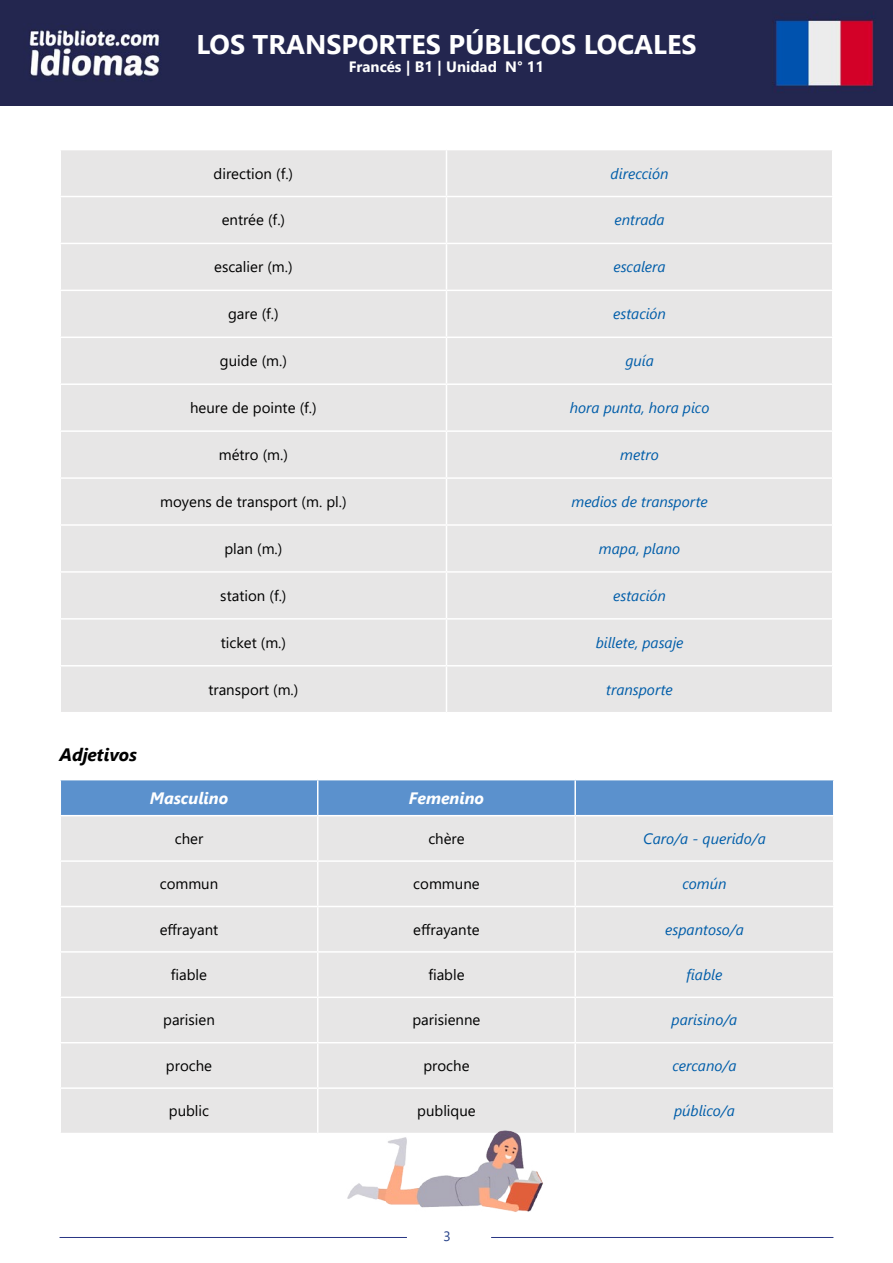
<style>
.page{position:relative;width:893px;height:1263px;background:#fff}
.page>*{position:absolute;margin:0;border:0;box-sizing:border-box;transform-origin:0 0}
.t1{font:700 27px "Segoe UI";color:#fff}
.t2{font:italic 700 18px "Segoe UI";color:#000}
.t3{font:italic 700 16.5px "Segoe UI";color:#fff}
.t4{font:15px "Segoe UI";color:#000}
.t5{font:italic 15px "Segoe UI";color:#005da9}
.t6{font:700 15px "Segoe UI";color:#fff}
.t7{font:13.5px "Segoe UI";color:#203c85}
</style>
<div class="page">
<img style="left:0;top:0;width:893px;height:105px">
<hr style="left:60px;top:1237px;width:347px;height:1px;background:#283583">
<hr style="left:491px;top:1237px;width:342px;height:1px;background:#283583">
<div style="left:61px;top:150px;width:771px;height:562px;background:#e7e6e6"></div>
<hr style="left:446px;top:150px;width:1px;height:46px;background:#fff">
<hr style="left:60px;top:196px;width:386px;height:1px;background:#fff">
<hr style="left:446px;top:196px;width:387px;height:1px;background:#fff">
<hr style="left:446px;top:197px;width:1px;height:46px;background:#fff">
<hr style="left:60px;top:243px;width:386px;height:1px;background:#fff">
<hr style="left:446px;top:243px;width:387px;height:1px;background:#fff">
<hr style="left:446px;top:244px;width:1px;height:46px;background:#fff">
<hr style="left:60px;top:290px;width:386px;height:1px;background:#fff">
<hr style="left:446px;top:290px;width:387px;height:1px;background:#fff">
<hr style="left:446px;top:291px;width:1px;height:46px;background:#fff">
<hr style="left:60px;top:337px;width:386px;height:1px;background:#fff">
<hr style="left:446px;top:337px;width:387px;height:1px;background:#fff">
<hr style="left:446px;top:338px;width:1px;height:45px;background:#fff">
<hr style="left:60px;top:383px;width:386px;height:2px;background:#fff">
<hr style="left:446px;top:383px;width:387px;height:2px;background:#fff">
<hr style="left:446px;top:385px;width:1px;height:45px;background:#fff">
<hr style="left:60px;top:430px;width:386px;height:2px;background:#fff">
<hr style="left:446px;top:430px;width:387px;height:2px;background:#fff">
<hr style="left:446px;top:432px;width:1px;height:45px;background:#fff">
<hr style="left:60px;top:477px;width:386px;height:2px;background:#fff">
<hr style="left:446px;top:477px;width:387px;height:2px;background:#fff">
<hr style="left:446px;top:479px;width:1px;height:45px;background:#fff">
<hr style="left:60px;top:524px;width:386px;height:2px;background:#fff">
<hr style="left:446px;top:524px;width:387px;height:2px;background:#fff">
<hr style="left:446px;top:526px;width:1px;height:45px;background:#fff">
<hr style="left:60px;top:571px;width:386px;height:2px;background:#fff">
<hr style="left:446px;top:571px;width:387px;height:2px;background:#fff">
<hr style="left:446px;top:573px;width:1px;height:45px;background:#fff">
<hr style="left:60px;top:618px;width:386px;height:2px;background:#fff">
<hr style="left:446px;top:618px;width:387px;height:2px;background:#fff">
<hr style="left:446px;top:620px;width:1px;height:45px;background:#fff">
<hr style="left:60px;top:665px;width:386px;height:1px;background:#fff">
<hr style="left:446px;top:665px;width:387px;height:1px;background:#fff">
<hr style="left:446px;top:666px;width:1px;height:46px;background:#fff">
<div style="left:61px;top:780px;width:772px;height:35px;background:#5b91cd"></div>
<div style="left:61px;top:816px;width:772px;height:317px;background:#e7e6e6"></div>
<hr style="left:317px;top:780px;width:1px;height:35px;background:#fff">
<hr style="left:574px;top:780px;width:2px;height:35px;background:#fff">
<hr style="left:317px;top:816px;width:1px;height:44px;background:#fff">
<hr style="left:574px;top:816px;width:2px;height:44px;background:#fff">
<hr style="left:60px;top:860px;width:258px;height:2px;background:#fff">
<hr style="left:318px;top:860px;width:257px;height:2px;background:#fff">
<hr style="left:317px;top:862px;width:1px;height:44px;background:#fff">
<hr style="left:575px;top:860px;width:259px;height:2px;background:#fff">
<hr style="left:574px;top:862px;width:2px;height:44px;background:#fff">
<hr style="left:60px;top:906px;width:258px;height:1px;background:#fff">
<hr style="left:318px;top:906px;width:257px;height:1px;background:#fff">
<hr style="left:317px;top:907px;width:1px;height:44px;background:#fff">
<hr style="left:575px;top:906px;width:259px;height:1px;background:#fff">
<hr style="left:574px;top:907px;width:2px;height:44px;background:#fff">
<hr style="left:60px;top:951px;width:258px;height:2px;background:#fff">
<hr style="left:318px;top:951px;width:257px;height:2px;background:#fff">
<hr style="left:317px;top:953px;width:1px;height:43px;background:#fff">
<hr style="left:575px;top:951px;width:259px;height:2px;background:#fff">
<hr style="left:574px;top:953px;width:2px;height:43px;background:#fff">
<hr style="left:60px;top:996px;width:258px;height:2px;background:#fff">
<hr style="left:318px;top:996px;width:257px;height:2px;background:#fff">
<hr style="left:317px;top:998px;width:1px;height:44px;background:#fff">
<hr style="left:575px;top:996px;width:259px;height:2px;background:#fff">
<hr style="left:574px;top:998px;width:2px;height:44px;background:#fff">
<hr style="left:60px;top:1042px;width:258px;height:1px;background:#fff">
<hr style="left:318px;top:1042px;width:257px;height:1px;background:#fff">
<hr style="left:317px;top:1043px;width:1px;height:44px;background:#fff">
<hr style="left:575px;top:1042px;width:259px;height:1px;background:#fff">
<hr style="left:574px;top:1043px;width:2px;height:44px;background:#fff">
<hr style="left:60px;top:1087px;width:258px;height:2px;background:#fff">
<hr style="left:318px;top:1087px;width:257px;height:2px;background:#fff">
<hr style="left:317px;top:1089px;width:1px;height:44px;background:#fff">
<hr style="left:575px;top:1087px;width:259px;height:2px;background:#fff">
<hr style="left:574px;top:1089px;width:2px;height:44px;background:#fff">
<img style="left:335px;top:1121px;width:213px;height:91px">
<h1 class="t1" style="left:196px;top:19px;width:502px">LOS TRANSPORTES PÚBLICOS LOCALES</h1>
<p class="t6" style="left:349px;top:52px;width:197px">Francés | B1 | Unidad N° 11</p>
<p class="t4" style="left:214px;top:159px;width:81px">direction (f.)</p>
<p class="t5" style="left:611px;top:159px;width:59px">dirección</p>
<p class="t4" style="left:222px;top:206px;width:65px">entrée (f.)</p>
<p class="t5" style="left:614px;top:206px;width:52px">entrada</p>
<p class="t4" style="left:214px;top:253px;width:80px">escalier (m.)</p>
<p class="t5" style="left:613px;top:253px;width:54px">escalera</p>
<p class="t4" style="left:228px;top:300px;width:52px">gare (f.)</p>
<p class="t5" style="left:613px;top:300px;width:54px">estación</p>
<p class="t4" style="left:220px;top:347px;width:68px">guide (m.)</p>
<p class="t5" style="left:625px;top:347px;width:30px">guía</p>
<p class="t4" style="left:190px;top:394px;width:128px">heure de pointe (f.)</p>
<p class="t5" style="left:570px;top:394px;width:141px">hora punta, hora pico</p>
<p class="t4" style="left:219px;top:441px;width:71px">métro (m.)</p>
<p class="t5" style="left:620px;top:441px;width:40px">metro</p>
<p class="t4" style="left:160px;top:487px;width:188px">moyens de transport (m. pl.)</p>
<p class="t5" style="left:571px;top:487px;width:138px">medios de transporte</p>
<p class="t4" style="left:224px;top:534px;width:59px">plan (m.)</p>
<p class="t5" style="left:599px;top:534px;width:83px">mapa, plano</p>
<p class="t4" style="left:220px;top:581px;width:68px">station (f.)</p>
<p class="t5" style="left:613px;top:581px;width:54px">estación</p>
<p class="t4" style="left:221px;top:628px;width:67px">ticket (m.)</p>
<p class="t5" style="left:596px;top:628px;width:89px">billete, pasaje</p>
<p class="t4" style="left:208px;top:675px;width:92px">transport (m.)</p>
<p class="t5" style="left:606px;top:675px;width:68px">transporte</p>
<p class="t2" style="left:60px;top:737px;width:79px">Adjetivos</p>
<p class="t3" style="left:150px;top:782px;width:80px">Masculino</p>
<p class="t3" style="left:409px;top:782px;width:77px">Femenino</p>
<p class="t4" style="left:175px;top:824px;width:30px">cher</p>
<p class="t4" style="left:428px;top:824px;width:38px">chère</p>
<p class="t5" style="left:643px;top:824px;width:124px">Caro/a - querido/a</p>
<p class="t4" style="left:160px;top:870px;width:60px">commun</p>
<p class="t4" style="left:413px;top:870px;width:68px">commune</p>
<p class="t5" style="left:682px;top:870px;width:46px">común</p>
<p class="t4" style="left:160px;top:915px;width:60px">effrayant</p>
<p class="t4" style="left:413px;top:915px;width:68px">effrayante</p>
<p class="t5" style="left:665px;top:915px;width:80px">espantoso/a</p>
<p class="t4" style="left:171px;top:960px;width:38px">fiable</p>
<p class="t4" style="left:428px;top:960px;width:38px">fiable</p>
<p class="t5" style="left:687px;top:960px;width:37px">fiable</p>
<p class="t4" style="left:163px;top:1006px;width:53px">parisien</p>
<p class="t4" style="left:412px;top:1006px;width:69px">parisienne</p>
<p class="t5" style="left:671px;top:1006px;width:67px">parisino/a</p>
<p class="t4" style="left:166px;top:1051px;width:48px">proche</p>
<p class="t4" style="left:423px;top:1051px;width:48px">proche</p>
<p class="t5" style="left:672px;top:1051px;width:66px">cercano/a</p>
<p class="t4" style="left:169px;top:1097px;width:42px">public</p>
<p class="t4" style="left:417px;top:1097px;width:60px">publique</p>
<p class="t5" style="left:674px;top:1097px;width:62px">público/a</p>
<p class="t7" style="left:443px;top:1223px;width:9px">3</p>
</div>
